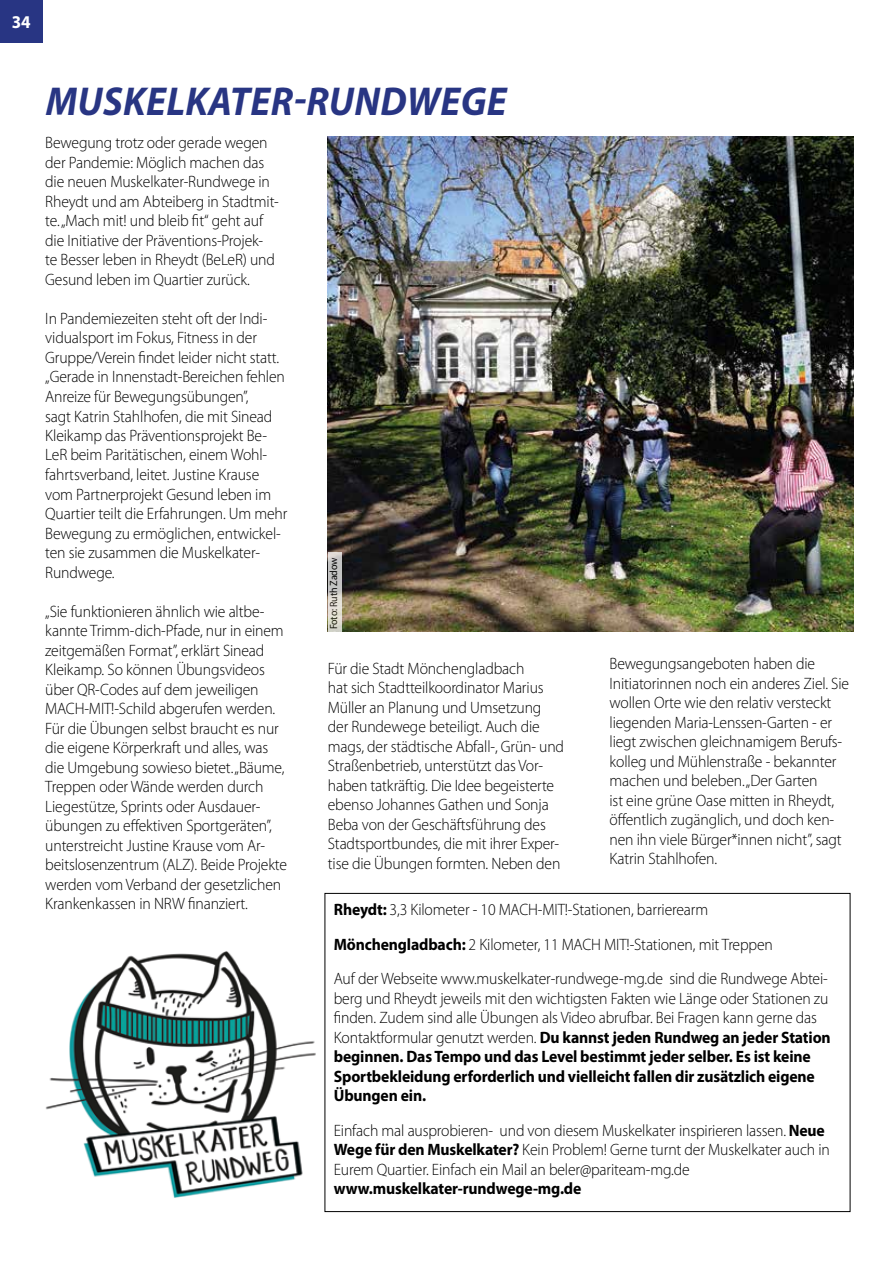
<style>
.page{position:relative;width:893px;height:1263px;background:#fff}
.page>*{position:absolute;margin:0;border:0;box-sizing:border-box;transform-origin:0 0}
.t1{font:italic 700 40.5px "Myriad Pro";letter-spacing:.01em;color:#283583;scale:.95 1}
.t2{font:700 18px "Myriad Pro";color:#fff;scale:.95 1}
.t3{font:300 16.5px/19.5px "Myriad Pro";letter-spacing:-.01em;color:#000;scale:.95 1}
.t4{font:700 16.5px/19.5px "Myriad Pro";letter-spacing:-.01em;color:#000;scale:.95 1}
.t5{font:10.5px "Myriad Pro";letter-spacing:-.01em;color:#000;scale:.95 1}
.s1{font-weight:700}
.s2{font-weight:300}
</style>
<div class="page">
<div style="left:0;top:0;width:43px;height:43px;background:#283583"></div>
<div style="left:325px;top:893px;width:525px;height:319px;border:1px solid #000"></div>
<img style="left:328px;top:136px;width:526px;height:495px">
<img style="left:45px;top:951px;width:271px;height:247px">
<svg style="left:328px;top:552px;width:13px;height:79px"></svg>
<p class="t2" style="left:12px;top:10px;width:21px">34</p>
<h1 class="t1" style="left:46px;top:75px;width:487px">MUSKELKATER-RUNDWEGE</h1>
<p class="t3" style="left:45px;top:133px;width:247px">Bewegung trotz oder gerade wegen der Pandemie: Möglich machen das die neuen Muskelkater-Rundwege in Rheydt und am Abteiberg in Stadtmit&shy;te. „Mach mit! und bleib fit“ geht auf die Initiative der Präventions-Projek&shy;te Besser leben in Rheydt (BeLeR) und Gesund leben im Quartier zurück.</p>
<p class="t3" style="left:45px;top:309px;width:256px">In Pandemiezeiten steht oft der Indi&shy;vidualsport im Fokus, Fitness in der Gruppe/Verein findet leider nicht statt. „Gerade in Innenstadt-Bereichen fehlen Anreize für Bewegungsübungen”,<br>sagt Katrin Stahlhofen, die mit Sinead Kleikamp das Präventionsprojekt Be-LeR beim Paritätischen, einem Wohl&shy;fahrtsverband, leitet. Justine Krause vom Partnerprojekt Gesund leben im Quartier teilt die Erfahrungen. Um mehr Bewegung zu ermöglichen, entwickel&shy;ten sie zusammen die Muskelkater-Rundwege.</p>
<p class="t3" style="left:45px;top:601px;width:256px">„Sie funktionieren ähnlich wie altbe&shy;kannte Trimm-dich-Pfade, nur in einem zeitgemäßen Format”, erklärt Sinead Kleikamp. So können Übungsvideos über QR-Codes auf dem jeweiligen MACH-MIT!-Schild abgerufen werden.<br>Für die Übungen selbst braucht es nur die eigene Körperkraft und alles, was die Umgebung sowieso bietet. „Bäume, Treppen oder Wände werden durch Liegestütze, Sprints oder Ausdauer&shy;übungen zu effektiven Sportgeräten”, unterstreicht Justine Krause vom Ar&shy;beitslosenzentrum (ALZ). Beide Projekte werden vom Verband der gesetzlichen Krankenkassen in NRW finanziert.</p>
<p class="t5" style="left:327px;top:629px;width:77px;rotate:-90deg">Foto: Ruth Zadow</p>
<p class="t3" style="left:609px;top:654px;width:254px">Bewegungsangeboten haben die Initiatorinnen noch ein anderes Ziel. Sie wollen Orte wie den relativ versteckt liegenden Maria-Lenssen-Garten - er liegt zwischen gleichnamigem Berufs&shy;kolleg und Mühlenstraße - bekannter machen und beleben. „Der Garten<br>ist eine grüne Oase mitten in Rheydt, öffentlich zugänglich, und doch ken&shy;nen ihn viele Bürger*innen nicht”, sagt Katrin Stahlhofen.</p>
<p class="t3" style="left:328px;top:658px;width:250px">Für die Stadt Mönchengladbach<br>hat sich Stadtteilkoordinator Marius Müller an Planung und Umsetzung der Rundewege beteiligt. Auch die mags, der städtische Abfall-, Grün- und Straßenbetrieb, unterstützt das Vor&shy;haben tatkräftig. Die Idee begeisterte ebenso Johannes Gathen und Sonja Beba von der Geschäftsführung des Stadtsportbundes, die mit ihrer Exper&shy;tise die Übungen formten. Neben den</p>
<p class="t3" style="left:334px;top:892px;width:521px;line-height:34.5px"><span class="s1">Rheydt:</span> 3,3 Kilometer - 10 MACH-MIT!-Stationen, barrierearm<br><span class="s1">Mönchengladbach:</span> 2 Kilometer, 11 MACH MIT!-Stationen, mit Treppen<br>Auf der Webseite www.muskelkater-rundwege-mg.de sind die Rundwege Abtei-</p>
<p class="t4" style="left:334px;top:988px;width:525px"><span class="s2">berg und Rheydt jeweils mit den wichtigsten Fakten wie Länge oder Stationen zu finden. Zudem sind alle Übungen als Video abrufbar. Bei Fragen kann gerne das Kontaktformular genutzt werden.</span> Du kannst jeden Rundweg an jeder Station beginnen. Das Tempo und das Level bestimmt jeder selber. Es ist keine Sportbekleidung erforderlich und vielleicht fallen dir zusätzlich eigene Übungen ein.</p>
<p class="t3" style="left:334px;top:1120px;width:524px">Einfach mal ausprobieren- und von diesem Muskelkater inspirieren lassen. <span class="s1">Neue<br>Wege für den Muskelkater?</span> Kein Problem! Gerne turnt der Muskelkater auch in<br>Eurem Quartier. Einfach ein Mail an beler@pariteam-mg.de</p>
<p class="t4" style="left:334px;top:1178px;width:262px">www.muskelkater-rundwege-mg.de</p>
</div>
